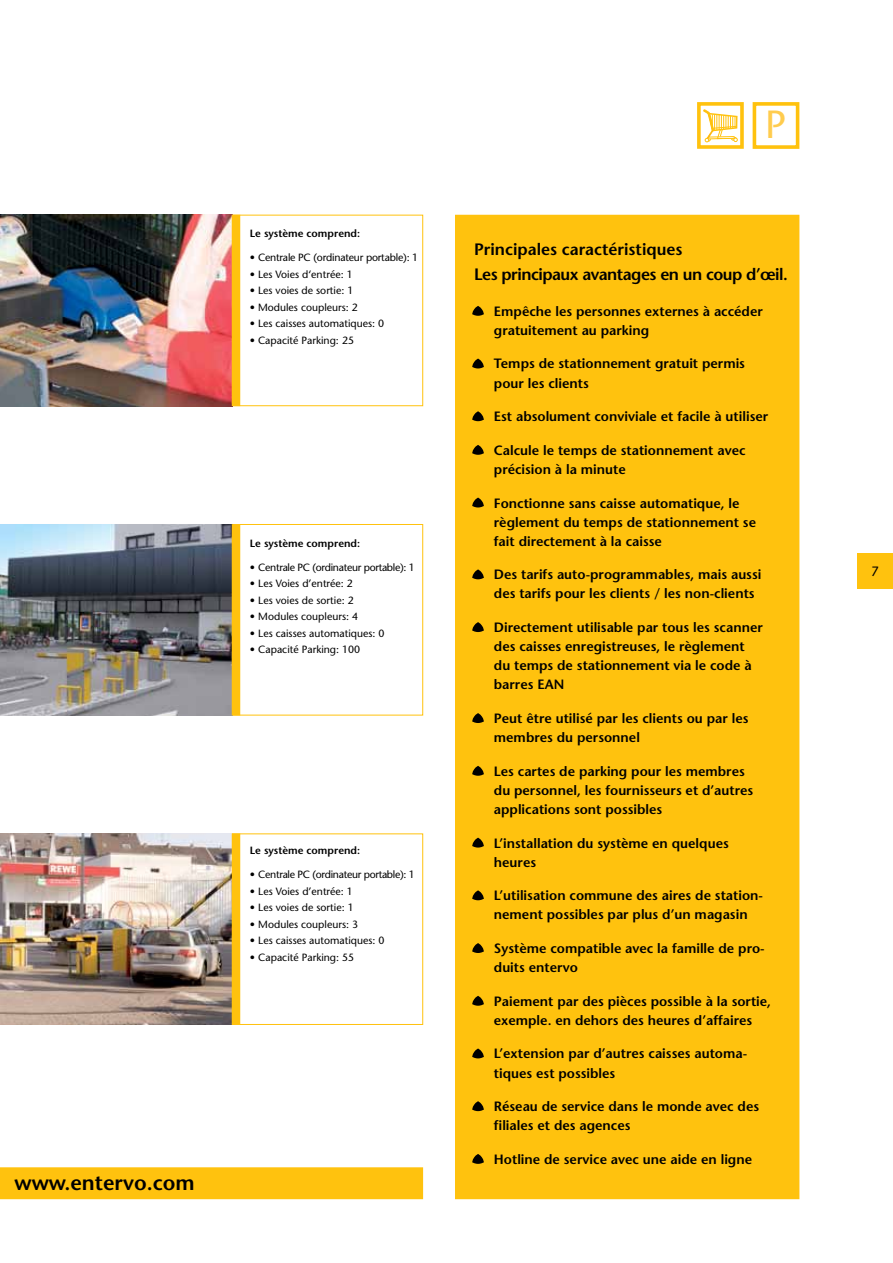
<style>
.page{position:relative;width:893px;height:1263px;background:#fff}
.page>*{position:absolute;margin:0;border:0;box-sizing:border-box;transform-origin:0 0}
.t1{font:500 39.15px "Stone Sans Std";color:#ffcc4e}
.t2{font:600 21px "Stone Sans";color:#000}
.t3{font:600 16.5px/25.5px "Stone Sans";letter-spacing:-.03em;color:#000}
.t4{font:600 13.5px/19.2px "Stone Sans";color:#000}
.t5{font:13.5px "Stone Sans";color:#000}
.t6{font:10.5px "Stone Sans";color:#000}
.t7{font:10.5px "Stone Sans";letter-spacing:-.03em;color:#000}
.t8{font:600 10.5px "Stone Sans";color:#000}
.t9{font:10.5px "Stone Sans";letter-spacing:-.02em;color:#000}
</style>
<div class="page">
<div style="left:857px;top:553px;width:36px;height:35px;background:#ffc20e"></div>
<div style="left:753px;top:102px;width:46px;height:47px;background:#fff;border:4px solid #ffc20e"></div>
<div style="left:697px;top:102px;width:47px;height:47px;background:#fff;border:4px solid #ffc20e"></div>
<svg style="left:703px;top:110px;width:35px;height:32px"></svg>
<div style="left:455px;top:215px;width:344px;height:984px;background:#ffc20e"></div>
<div style="left:2px;top:1169px;width:419px;height:28px;background:#ffc20e"></div>
<div style="left:0;top:1167px;width:423px;height:32px;border:4px solid #ffc20e"></div>
<svg style="left:240px;top:833px;width:183px;height:192px"></svg>
<img style="left:0;top:833px;width:232px;height:192px">
<div style="left:232px;top:833px;width:8px;height:192px;background:#ffc20e"></div>
<svg style="left:240px;top:524px;width:183px;height:191px"></svg>
<img style="left:0;top:524px;width:232px;height:191px">
<div style="left:232px;top:524px;width:8px;height:191px;background:#ffc20e"></div>
<svg style="left:240px;top:215px;width:183px;height:191px"></svg>
<img style="left:0;top:215px;width:232px;height:191px">
<div style="left:232px;top:215px;width:8px;height:191px;background:#ffc20e"></div>
<svg style="left:472px;top:306px;width:12px;height:10px"></svg>
<svg style="left:472px;top:359px;width:12px;height:9px"></svg>
<svg style="left:472px;top:411px;width:12px;height:10px"></svg>
<svg style="left:472px;top:445px;width:12px;height:10px"></svg>
<svg style="left:472px;top:498px;width:12px;height:9px"></svg>
<svg style="left:472px;top:569px;width:12px;height:10px"></svg>
<svg style="left:472px;top:622px;width:12px;height:10px"></svg>
<svg style="left:472px;top:713px;width:12px;height:10px"></svg>
<svg style="left:472px;top:766px;width:12px;height:10px"></svg>
<svg style="left:472px;top:838px;width:12px;height:9px"></svg>
<svg style="left:472px;top:890px;width:12px;height:10px"></svg>
<svg style="left:472px;top:943px;width:12px;height:10px"></svg>
<svg style="left:472px;top:996px;width:12px;height:10px"></svg>
<svg style="left:472px;top:1048px;width:12px;height:10px"></svg>
<svg style="left:472px;top:1101px;width:12px;height:10px"></svg>
<svg style="left:472px;top:1154px;width:12px;height:10px"></svg>
<p class="t8" style="left:250px;top:227px;width:112px">Le système comprend:</p>
<p class="t9" style="left:250px;top:252px;width:170px">• Centrale PC (ordinateur portable): 1</p>
<p class="t6" style="left:250px;top:268px;width:104px">• Les Voies d‘entrée: 1</p>
<p class="t6" style="left:250px;top:285px;width:105px">• Les voies de sortie: 1</p>
<p class="t6" style="left:250px;top:301px;width:110px">• Modules coupleurs: 2</p>
<p class="t6" style="left:250px;top:318px;width:136px">• Les caisses automatiques: 0</p>
<p class="t6" style="left:250px;top:334px;width:106px">• Capacité Parking: 25</p>
<p class="t8" style="left:250px;top:537px;width:112px">Le système comprend:</p>
<p class="t7" style="left:250px;top:561px;width:167px">• Centrale PC (ordinateur portable): 1</p>
<p class="t6" style="left:250px;top:577px;width:105px">• Les Voies d’entrée: 2</p>
<p class="t6" style="left:250px;top:594px;width:105px">• Les voies de sortie: 2</p>
<p class="t6" style="left:250px;top:610px;width:110px">• Modules coupleurs: 4</p>
<p class="t6" style="left:250px;top:627px;width:136px">• Les caisses automatiques: 0</p>
<p class="t6" style="left:250px;top:643px;width:112px">• Capacité Parking: 100</p>
<p class="t8" style="left:250px;top:844px;width:112px">Le système comprend:</p>
<p class="t7" style="left:250px;top:868px;width:167px">• Centrale PC (ordinateur portable): 1</p>
<p class="t6" style="left:250px;top:885px;width:105px">• Les Voies d’entrée: 1</p>
<p class="t6" style="left:250px;top:901px;width:105px">• Les voies de sortie: 1</p>
<p class="t6" style="left:250px;top:918px;width:110px">• Modules coupleurs: 3</p>
<p class="t6" style="left:250px;top:934px;width:136px">• Les caisses automatiques: 0</p>
<p class="t6" style="left:250px;top:951px;width:106px">• Capacité Parking: 55</p>
<h2 class="t2" style="left:15px;top:1170px;width:182px">www.entervo.com</h2>
<h1 class="t1" style="left:765px;top:102px;width:23px">P</h1>
<p class="t3" style="left:474px;top:236px;width:315px">Principales caractéristiques<br>Les principaux avantages en un coup d’œil.</p>
<p class="t4" style="left:494px;top:301px;width:270px">Empêche les personnes externes à accéder gratuitement au parking</p>
<p class="t4" style="left:494px;top:354px;width:253px">Temps de stationnement gratuit permis pour les clients</p>
<p class="t4" style="left:494px;top:407px;width:276px">Est absolument conviviale et facile à utiliser</p>
<p class="t4" style="left:494px;top:440px;width:253px">Calcule le temps de stationnement avec précision à la minute</p>
<p class="t4" style="left:494px;top:493px;width:264px">Fonctionne sans caisse automatique, le règlement du temps de stationnement se fait directement à la caisse</p>
<p class="t4" style="left:494px;top:565px;width:269px">Des tarifs auto-programmables, mais aussi des tarifs pour les clients / les non-clients</p>
<p class="t4" style="left:494px;top:618px;width:270px">Directement utilisable par tous les scanner des caisses enregistreuses, le règlement du temps de stationnement via le code à barres EAN</p>
<p class="t4" style="left:494px;top:709px;width:256px">Peut être utilisé par les clients ou par les membres du personnel</p>
<p class="t4" style="left:494px;top:761px;width:261px">Les cartes de parking pour les membres du personnel, les fournisseurs et d’autres applications sont possibles</p>
<p class="t4" style="left:494px;top:833px;width:236px">L’installation du système en quelques heures</p>
<p class="t4" style="left:494px;top:886px;width:271px">L’utilisation commune des aires de station&shy;nement possibles par plus d’un magasin</p>
<p class="t4" style="left:494px;top:939px;width:272px">Système compatible avec la famille de pro&shy;duits entervo</p>
<p class="t4" style="left:494px;top:991px;width:279px">Paiement par des pièces possible à la sortie, exemple. en dehors des heures d’affaires</p>
<p class="t4" style="left:494px;top:1044px;width:255px">L’extension par d’autres caisses automa&shy;tiques est possibles</p>
<p class="t4" style="left:494px;top:1097px;width:267px">Réseau de service dans le monde avec des filiales et des agences</p>
<p class="t4" style="left:494px;top:1149px;width:260px">Hotline de service avec une aide en ligne</p>
<p class="t5" style="left:871px;top:563px;width:9px">7</p>
</div>
